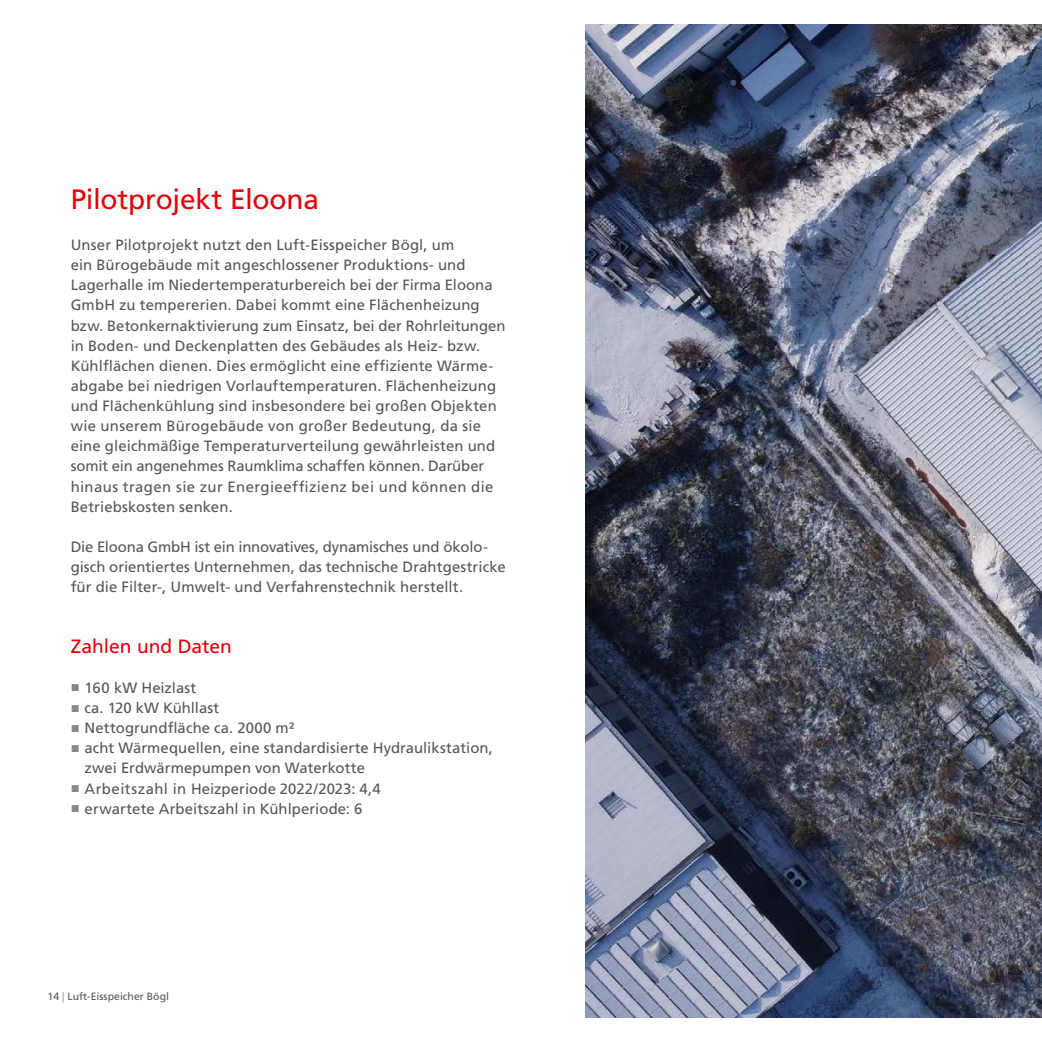
<style>
.page{position:relative;width:1042px;height:1042px;background:#fff}
.page>*{position:absolute;margin:0;border:0;box-sizing:border-box;transform-origin:0 0}
.t1{font:28px "Frutiger LT Pro";letter-spacing:-.01em;color:#e3000b}
.t2{font:19.25px "Frutiger LT Pro";color:#e3000b}
.t3{font:14.88px/20.1px "Frutiger LT Pro";letter-spacing:.01em;color:#565655}
.t4{font:10.5px "Frutiger LT Pro";color:#565655}
.s1{font-family:"Arial";color:#868786}
.s2{color:#9c9c9d}
</style>
<div class="page">
<img style="left:585px;top:25px;width:457px;height:992px">
<h1 class="t1" style="left:71px;top:183px;width:250px">Pilotprojekt Eloona</h1>
<p class="t3" style="left:71px;top:235px;width:436px">Unser Pilotprojekt nutzt den Luft-Eisspeicher Bögl, um<br>ein Bürogebäude mit angeschlossener Produktions- und Lagerhalle im Niedertemperaturbereich bei der Firma Eloona GmbH zu tempererien. Dabei kommt eine Flächenheizung bzw. Betonkernaktivierung zum Einsatz, bei der Rohrleitungen in Boden- und Deckenplatten des Gebäudes als Heiz- bzw.<br>Kühlflächen dienen. Dies ermöglicht eine effiziente Wärme&shy;abgabe bei niedrigen Vorlauftemperaturen. Flächenheizung und Flächenkühlung sind insbesondere bei großen Objekten wie unserem Bürogebäude von großer Bedeutung, da sie eine gleichmäßige Temperaturverteilung gewährleisten und somit ein angenehmes Raumklima schaffen können. Darüber hinaus tragen sie zur Energieeffizienz bei und können die Betriebskosten senken.</p>
<p class="t3" style="left:71px;top:537px;width:436px">Die Eloona GmbH ist ein innovatives, dynamisches und ökolo&shy;gisch orientiertes Unternehmen, das technische Drahtgestricke für die Filter-, Umwelt- und Verfahrenstechnik herstellt.</p>
<p class="t2" style="left:71px;top:634px;width:163px">Zahlen und Daten</p>
<p class="t3" style="left:71px;top:678px;width:127px"><span class="s1">■</span> 160 kW Heizlast</p>
<p class="t3" style="left:71px;top:698px;width:150px"><span class="s1">■</span> ca. 120 kW Kühllast</p>
<p class="t3" style="left:71px;top:718px;width:225px"><span class="s1">■</span> Nettogrundfläche ca. 2000 m²</p>
<p class="t3" style="left:84px;top:738px;width:410px;text-indent:-14px"><span class="s1">■</span> acht Wärmequellen, eine standardisierte Hydraulikstation, zwei Erdwärmepumpen von Waterkotte</p>
<p class="t3" style="left:71px;top:778px;width:312px"><span class="s1">■</span> Arbeitszahl in Heizperiode 2022/2023: 4,4</p>
<p class="t3" style="left:71px;top:798px;width:293px"><span class="s1">■</span> erwartete Arbeitszahl in Kühlperiode: 6</p>
<p class="t4" style="left:48px;top:990px;width:123px">14 <span class="s2">|</span> Luft-Eisspeicher Bögl</p>
</div>
